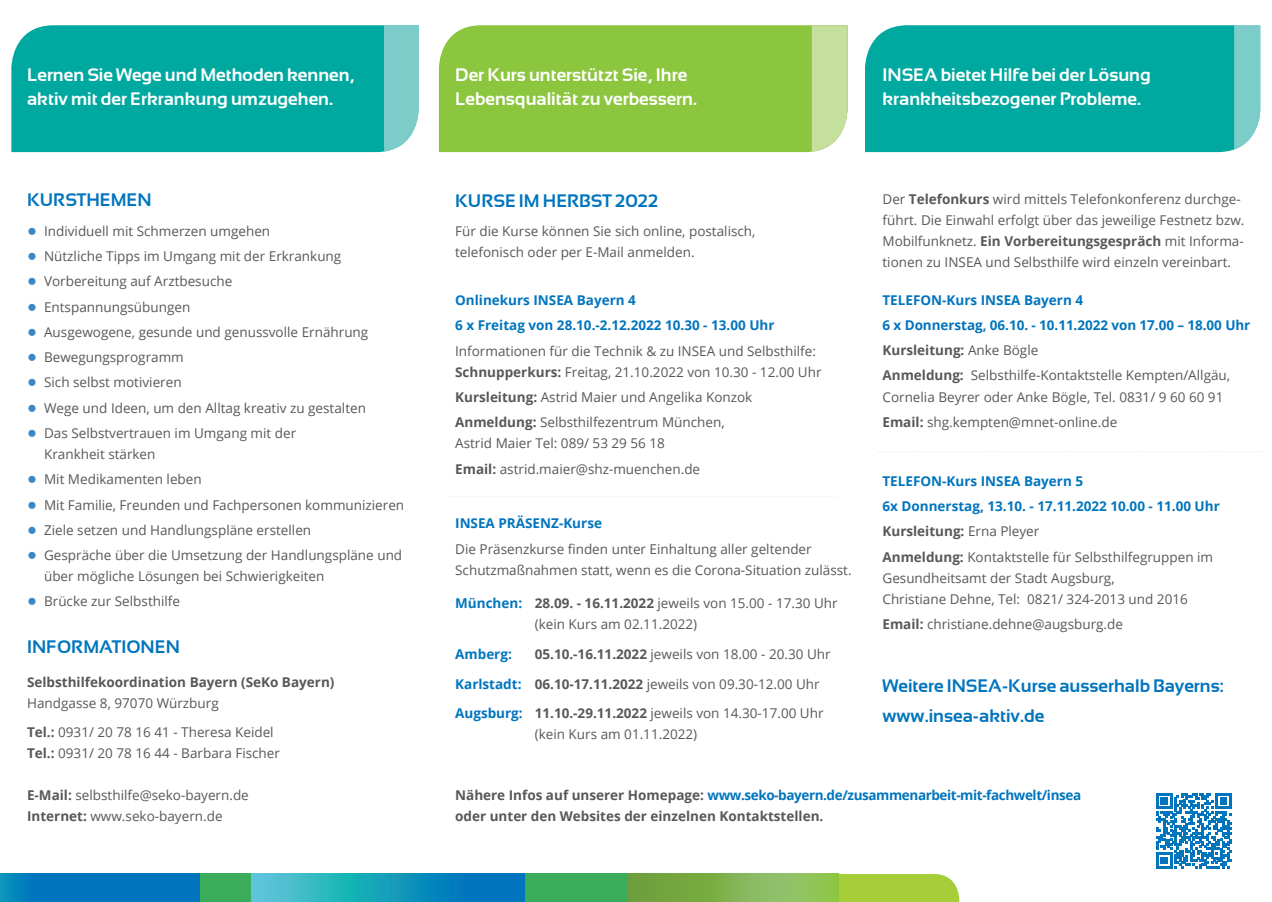
<style>
.page{position:relative;width:1272px;height:902px;background:#fff}
.page>*{position:absolute;margin:0;border:0;box-sizing:border-box;transform-origin:0 0}
.t1{font:700 18px/24px "Sansation";color:#fff}
.t2{font:700 18px/29.5px "Sansation";color:#0075be}
.t3{font:13.5px/21px "Open Sans";color:#57585a}
.t4{font:700 13.5px/25.2px "Open Sans";color:#0075be}
.t5{font:700 13.5px/21px "Open Sans";color:#57585a}
.s1{font-family:"Arial";font-size:16.5px;color:#3a87c7}
.s2{font-weight:700}
.s3{font-weight:700;color:#0075be}
.s4{color:#57585a}
.s5{font-weight:400;color:#57585a}
.s6{color:#0075be}
</style>
<div class="page">
<svg style="left:838px;top:873px;width:121px;height:28px;background:#acd147"></svg>
<svg style="left:627px;top:873px;width:211px;height:28px;background:#81b34f"></svg>
<div style="left:108px;top:873px;width:519px;height:28px;background:#3aac5a"></div>
<svg style="left:0;top:873px;width:200px;height:28px;background:#0077bd"></svg>
<svg style="left:252px;top:873px;width:272px;height:28px;background:#1c9bc0"></svg>
<div style="left:11px;top:25px;width:376px;height:127px;background:#00a9a0"></div>
<svg style="left:384px;top:25px;width:34px;height:126px;background:#84d0cd"></svg>
<div style="left:439px;top:25px;width:408px;height:127px;background:#8bc63e"></div>
<svg style="left:811px;top:25px;width:35px;height:127px;background:#c7e0a1"></svg>
<svg style="left:450px;top:496px;width:383px;height:1px"></svg>
<div style="left:865px;top:25px;width:371px;height:127px;background:#00a9a0"></div>
<svg style="left:1234px;top:25px;width:26px;height:124px;background:#85d0ce"></svg>
<svg style="left:877px;top:451px;width:386px;height:1px"></svg>
<svg style="left:1156px;top:793px;width:75px;height:75px"></svg>
<h1 class="t1" style="left:27px;top:63px;width:329px">Lernen Sie Wege und Methoden kennen, aktiv mit der Erkrankung umzugehen.</h1>
<h1 class="t2" style="left:27px;top:185px;width:126px">KURSTHEMEN</h1>
<p class="t3" style="left:27px;top:220px;width:245px"><span class="s1">●</span> Individuell mit Schmerzen umgehen</p>
<p class="t3" style="left:27px;top:245px;width:316px"><span class="s1">●</span> Nützliche Tipps im Umgang mit der Erkrankung</p>
<p class="t3" style="left:27px;top:270px;width:207px"><span class="s1">●</span> Vorbereitung auf Arztbesuche</p>
<p class="t3" style="left:27px;top:296px;width:165px"><span class="s1">●</span> Entspannungsübungen</p>
<p class="t3" style="left:27px;top:321px;width:343px"><span class="s1">●</span> Ausgewogene, gesunde und genussvolle Ernährung</p>
<p class="t3" style="left:27px;top:346px;width:158px"><span class="s1">●</span> Bewegungsprogramm</p>
<p class="t3" style="left:27px;top:371px;width:156px"><span class="s1">●</span> Sich selbst motivieren</p>
<p class="t3" style="left:27px;top:397px;width:340px"><span class="s1">●</span> Wege und Ideen, um den Alltag kreativ zu gestalten</p>
<p class="t3" style="left:44px;top:422px;width:254px;text-indent:-17px"><span class="s1">●</span> Das Selbstvertrauen im Umgang mit der<br>Krankheit stärken</p>
<p class="t3" style="left:27px;top:468px;width:176px"><span class="s1">●</span> Mit Medikamenten leben</p>
<p class="t3" style="left:27px;top:493px;width:379px"><span class="s1">●</span> Mit Familie, Freunden und Fachpersonen kommunizieren</p>
<p class="t3" style="left:27px;top:519px;width:286px"><span class="s1">●</span> Ziele setzen und Handlungspläne erstellen</p>
<p class="t3" style="left:44px;top:544px;width:359px;text-indent:-17px"><span class="s1">●</span> Gespräche über die Umsetzung der Handlungspläne und über mögliche Lösungen bei Schwierigkeiten</p>
<p class="t3" style="left:27px;top:590px;width:154px"><span class="s1">●</span> Brücke zur Selbsthilfe</p>
<h1 class="t2" style="left:27px;top:631px;width:154px">INFORMATIONEN</h1>
<p class="t5" style="left:27px;top:671px;width:309px">Selbsthilfekoordination Bayern (SeKo Bayern)</p>
<p class="t3" style="left:27px;top:687px;width:248px;line-height:29.5px">Handgasse 8, 97070 Würzburg<br><span class="s2">Tel.:</span> 0931/ 20 78 16 41 - Theresa Keidel</p>
<p class="t3" style="left:27px;top:742px;width:254px"><span class="s2">Tel.:</span> 0931/ 20 78 16 44 - Barbara Fischer</p>
<p class="t3" style="left:27px;top:784px;width:223px"><span class="s2">E-Mail:</span> selbsthilfe@seko-bayern.de<br><span class="s2">Internet:</span> www.seko-bayern.de</p>
<h1 class="t1" style="left:455px;top:63px;width:243px">Der Kurs unterstützt Sie, Ihre<br>Lebensqualität zu verbessern.</h1>
<h1 class="t1" style="left:882px;top:63px;width:270px">INSEA bietet Hilfe bei der Lösung krankheitsbezogener Probleme.</h1>
<h1 class="t2" style="left:455px;top:185px;width:204px">KURSE IM HERBST 2022</h1>
<p class="t3" style="left:455px;top:220px;width:302px">Für die Kurse können Sie sich online, postalisch, telefonisch oder per E-Mail anmelden.</p>
<p class="t4" style="left:455px;top:287px;width:321px">Onlinekurs INSEA Bayern 4<br>6 x Freitag von 28.10.-2.12.2022 10.30 - 13.00 Uhr</p>
<p class="t3" style="left:455px;top:340px;width:368px">Informationen für die Technik &amp; zu INSEA und Selbsthilfe:<br><span class="s2">Schnupperkurs:</span> Freitag, 21.10.2022 von 10.30 - 12.00 Uhr</p>
<p class="t3" style="left:455px;top:384px;width:299px;line-height:25.2px"><span class="s2">Kursleitung:</span> Astrid Maier und Angelika Konzok<br><span class="s2">Anmeldung:</span> Selbsthilfezentrum München,</p>
<p class="t3" style="left:455px;top:430px;width:246px;line-height:25.2px">Astrid Maier Tel: 089/ 53 29 56 18<br><span class="s2">Email:</span> astrid.maier@shz-muenchen.de</p>
<p class="t4" style="left:455px;top:510px;width:148px">INSEA PRÄSENZ-Kurse</p>
<p class="t3" style="left:455px;top:538px;width:398px">Die Präsenzkurse finden unter Einhaltung aller geltender<br>Schutzmaßnahmen statt, wenn es die Corona-Situation zulässt.</p>
<p class="t3" style="left:534px;top:592px;width:304px;text-indent:-80px"><span class="s3">München:</span> <span class="s2">28.09. - 16.11.2022</span> jeweils von 15.00 - 17.30 Uhr (kein Kurs am 02.11.2022)</p>
<p class="t4" style="left:455px;top:641px;width:58px">Amberg:</p>
<p class="t3" style="left:455px;top:639px;width:377px;line-height:29.5px;text-indent:80px"><span class="s2">05.10.-16.11.2022</span> jeweils von 18.00 - 20.30 Uhr<br><span class="s3">Karlstadt:</span> <span class="s2">06.10-17.11.2022</span> jeweils von 09.30-12.00 Uhr<br><span class="s3">Augsburg:</span> <span class="s2">11.10.-29.11.2022</span> jeweils von 14.30-17.00 Uhr</p>
<p class="t3" style="left:534px;top:723px;width:164px">(kein Kurs am 01.11.2022)</p>
<p class="t3" style="left:882px;top:188px;width:363px">Der <span class="s2">Telefonkurs</span> wird mittels Telefonkonferenz durchge&shy;führt. Die Einwahl erfolgt über das jeweilige Festnetz bzw.<br>Mobilfunknetz. <span class="s2">Ein Vorbereitungsgespräch</span> mit Informa&shy;tionen zu INSEA und Selbsthilfe wird einzeln vereinbart.</p>
<p class="t4" style="left:882px;top:287px;width:369px">TELEFON-Kurs INSEA Bayern 4<br>6 x Donnerstag, 06.10. - 10.11.2022 von 17.00 – 18.00 Uhr <span class="s4">Kursleitung:</span> <span class="s5">Anke Bögle<br></span><span class="s4">Anmeldung:</span> <span class="s5">Selbsthilfe-Kontaktstelle Kempten/Allgäu,</span></p>
<p class="t3" style="left:882px;top:383px;width:342px;line-height:25.2px">Cornelia Beyrer oder Anke Bögle, Tel. 0831/ 9 60 60 91<br><span class="s2">Email:</span> shg.kempten@mnet-online.de</p>
<p class="t4" style="left:882px;top:468px;width:339px">TELEFON-Kurs INSEA Bayern 5<br>6x Donnerstag, 13.10. - 17.11.2022 10.00 - 11.00 Uhr <span class="s4">Kursleitung:</span> <span class="s5">Erna Pleyer<br></span><span class="s4">Anmeldung:</span> <span class="s5">Kontaktstelle für Selbsthilfegruppen im</span></p>
<p class="t3" style="left:882px;top:567px;width:307px">Gesundheitsamt der Stadt Augsburg,<br>Christiane Dehne, Tel: 0821/ 324-2013 und 2016</p>
<p class="t3" style="left:882px;top:613px;width:242px"><span class="s2">Email:</span> christiane.dehne@augsburg.de</p>
<h1 class="t2" style="left:882px;top:671px;width:343px">Weitere INSEA-Kurse ausserhalb Bayerns: www.insea-aktiv.de</h1>
<p class="t5" style="left:455px;top:783px;width:627px">Nähere Infos auf unserer Homepage: <span class="s6">www.seko-bayern.de/zusammenarbeit-mit-fachwelt/insea </span>oder unter den Websites der einzelnen Kontaktstellen.</p>
</div>
